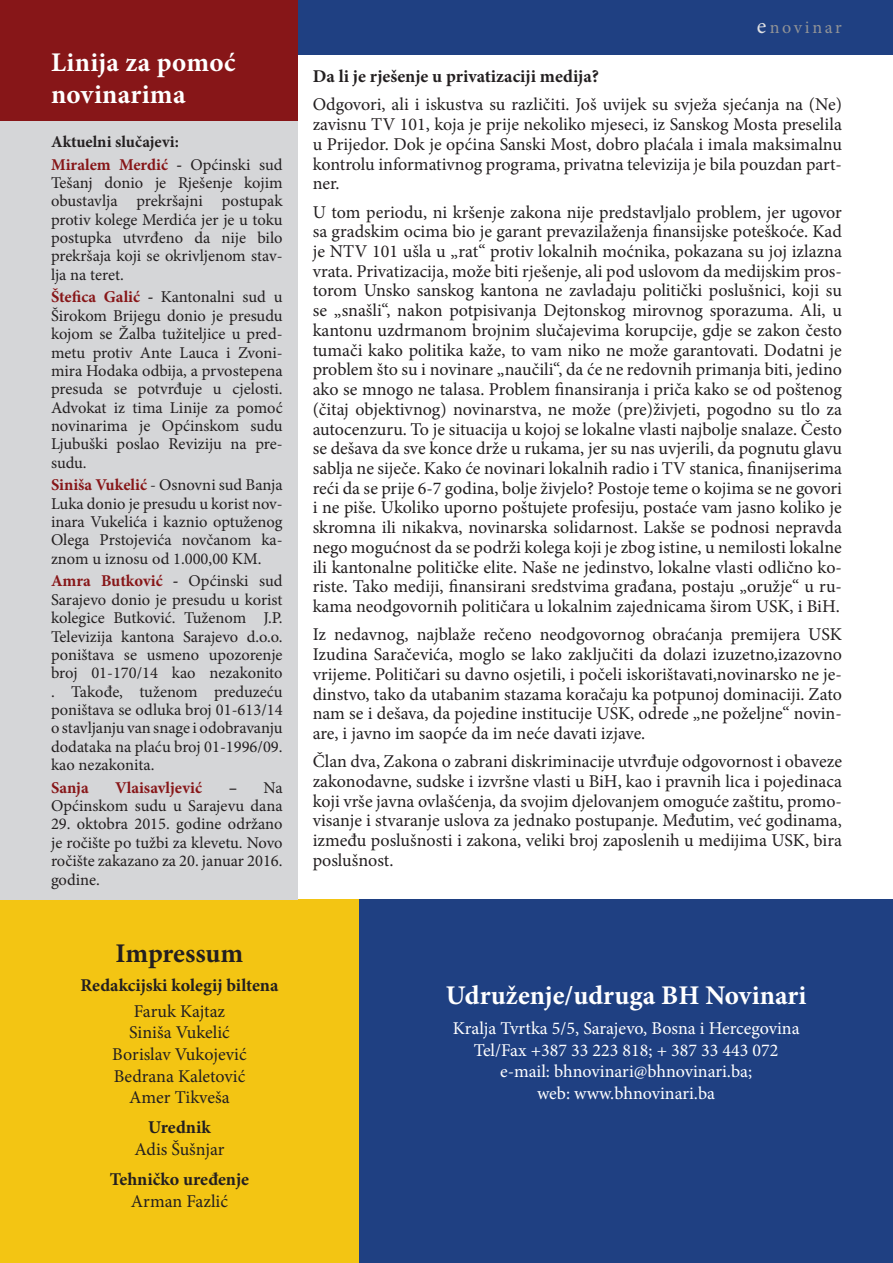
<style>
.page{position:relative;width:893px;height:1263px;background:#fff}
.page>*{position:absolute;margin:0;border:0;box-sizing:border-box;transform-origin:0 0}
.t1{font:700 27px/32.4px "Minion Pro";letter-spacing:.005em;color:#fff}
.t2{font:700 27px "Minion Pro";letter-spacing:-.005em;color:#231f20}
.t3{font:18px/19.8px "Minion Pro";color:#231f20;text-align:justify}
.t4{font:18px/21.6px "Minion Pro";color:#fff;text-align:center}
.t5{font:700 18px "Minion Pro";color:#231f20}
.t6{font:18px "Minion Pro";letter-spacing:.145em;color:#919396}
.t7{font:16.5px/18.3px "Minion Pro";color:#231f20;text-align:justify}
.t8{font:700 16.5px/22.6px "Minion Pro";color:#231f20}
.t9{font:700 16.5px "Minion Pro";color:#871618}
.s1{color:#871618}
.s2{font-weight:400}
.s3{font-weight:700;color:#871618}
.s4{font-weight:700}
.s5{font-size:22.5px;color:#e0e1e3}
</style>
<div class="page">
<div style="left:0;top:0;width:893px;height:54px;background:#1f4082"></div>
<div style="left:0;top:899px;width:359px;height:364px;background:#f3c513"></div>
<div style="left:359px;top:899px;width:534px;height:364px;background:#1f4082"></div>
<div style="left:0;top:120px;width:298px;height:779px;background:#d5d6d8"></div>
<div style="left:0;top:0;width:298px;height:120px;background:#871618"></div>
<h1 class="t1" style="left:51px;top:45px;width:186px">Linija za pomoć novinarima</h1>
<p class="t8" style="left:51px;top:130px;width:233px">Aktuelni slučajevi:<br><span class="s1">Miralem Merdić</span> - <span class="s2">Općinski sud</span></p>
<p class="t7" style="left:51px;top:174px;width:233px">Tešanj donio je Rješenje kojim obustavlja prekršajni postupak protiv kolege Merdića jer je u toku postupka utvrđeno da nije bilo prekršaja koji se okrivljenom stav&shy;lja na teret.</p>
<p class="t7" style="left:51px;top:288px;width:233px"><span class="s3">Štefica Galić</span> <span class="s4">-</span> Kantonalni sud u Širokom Brijegu donio je presudu kojom se Žalba tužiteljice u pred&shy;metu protiv Ante Lauca i Zvoni&shy;mira Hodaka odbija, a prvostepena presuda se potvrđuje u cjelosti.<br>Advokat iz tima Linije za pomoć novinarima je Općinskom sudu Ljubuški poslao Reviziju na pre&shy;sudu.</p>
<p class="t7" style="left:51px;top:476px;width:233px"><span class="s3">Siniša Vukelić</span> - Osnovni sud Banja Luka donio je presudu u korist nov&shy;inara Vukelića i kaznio optuženog Olega Prstojevića novčanom ka&shy;znom u iznosu od 1.000,00 KM.</p>
<p class="t7" style="left:51px;top:572px;width:233px"><span class="s3">Amra Butković</span> <span class="s4">-</span> Općinski sud Sarajevo donio je presudu u korist kolegice Butković. Tuženom J.P.<br>Televizija kantona Sarajevo d.o.o. poništava se usmeno upozorenje broj 01-170/14 kao nezakonito . Takođe, tuženom preduzeću poništava se odluka broj 01-613/14 o stavljanju van snage i odobravanju dodataka na plaću broj 01-1996/09. kao nezakonita.</p>
<p class="t9" style="left:51px;top:776px;width:39px">Sanja</p>
<p class="t9" style="left:115px;top:776px;width:88px">Vlaisavljević</p>
<p class="t7" style="left:51px;top:778px;width:233px;text-align:right"><span class="s4">–</span> Na<br>Općinskom sudu u Sarajevu dana</p>
<p class="t7" style="left:51px;top:815px;width:233px">29. oktobra 2015. godine održano je ročište po tužbi za klevetu. Novo ročište zakazano za 20. januar 2016. godine.</p>
<h1 class="t2" style="left:116px;top:934px;width:129px">Impressum</h1>
<p class="t5" style="left:80px;top:972px;width:199px">Redakcijski kolegij biltena</p>
<p class="t3" style="left:112px;top:1000px;width:136px;line-height:21.6px;text-align:center">Faruk Kajtaz<br>Siniša Vukelić<br>Borislav Vukojević<br>Bedrana Kaletović<br>Amer Tikveša</p>
<p class="t5" style="left:148px;top:1115px;width:64px">Urednik</p>
<p class="t3" style="left:135px;top:1139px;width:91px">Adis Šušnjar</p>
<p class="t5" style="left:110px;top:1167px;width:141px">Tehničko uređenje</p>
<p class="t3" style="left:131px;top:1191px;width:99px">Arman Fazlić</p>
<p class="t6" style="left:757px;top:16px;width:87px"><span class="s5">e</span>novinar</p>
<p class="t5" style="left:313px;top:64px;width:288px">Da li je rješenje u privatizaciji medija?</p>
<p class="t3" style="left:313px;top:95px;width:531px">Odgovori, ali i iskustva su različiti. Još uvijek su svježa sjećanja na (Ne) zavisnu TV 101, koja je prije nekoliko mjeseci, iz Sanskog Mosta preselila u Prijedor. Dok je općina Sanski Most, dobro plaćala i imala maksimalnu kontrolu informativnog programa, privatna televizija je bila pouzdan part&shy;ner.</p>
<p class="t3" style="left:313px;top:202px;width:531px">U tom periodu, ni kršenje zakona nije predstavljalo problem, jer ugovor sa gradskim ocima bio je garant prevazilaženja finansijske poteškoće. Kad je NTV 101 ušla u „rat“ protiv lokalnih moćnika, pokazana su joj izlazna vrata. Privatizacija, može biti rješenje, ali pod uslovom da medijskim pros&shy;torom Unsko sanskog kantona ne zavladaju politički poslušnici, koji su se „snašli“, nakon potpisivanja Dejtonskog mirovnog sporazuma. Ali, u kantonu uzdrmanom brojnim slučajevima korupcije, gdje se zakon često tumači kako politika kaže, to vam niko ne može garantovati. Dodatni je problem što su i novinare „naučili“, da će ne redovnih primanja biti, jedino ako se mnogo ne talasa. Problem finansiranja i priča kako se od poštenog (čitaj objektivnog) novinarstva, ne može (pre)živjeti, pogodno su tlo za autocenzuru. To je situacija u kojoj se lokalne vlasti najbolje snalaze. Često se dešava da sve konce drže u rukama, jer su nas uvjerili, da pognutu glavu sablja ne siječe. Kako će novinari lokalnih radio i TV stanica, finanijserima reći da se prije 6-7 godina, bolje živjelo? Postoje teme o kojima se ne govori i ne piše. Ukoliko uporno poštujete profesiju, postaće vam jasno koliko je skromna ili nikakva, novinarska solidarnost. Lakše se podnosi nepravda nego mogućnost da se podrži kolega koji je zbog istine, u nemilosti lokalne ili kantonalne političke elite. Naše ne jedinstvo, lokalne vlasti odlično ko&shy;riste. Tako mediji, finansirani sredstvima građana, postaju „oružje“ u ru&shy;kama neodgovornih političara u lokalnim zajednicama širom USK, i BiH.</p>
<p class="t3" style="left:313px;top:625px;width:531px">Iz nedavnog, najblaže rečeno neodgovornog obraćanja premijera USK Izudina Saračevića, moglo se lako zaključiti da dolazi izuzetno,izazovno vrijeme. Političari su davno osjetili, i počeli iskorištavati,novinarsko ne je&shy;dinstvo, tako da utabanim stazama koračaju ka potpunoj dominaciji. Zato nam se i dešava, da pojedine institucije USK, odrede „ne poželjne“ novin&shy;are, i javno im saopće da im neće davati izjave.</p>
<p class="t3" style="left:313px;top:752px;width:531px">Član dva, Zakona o zabrani diskriminacije utvrđuje odgovornost i obaveze zakonodavne, sudske i izvršne vlasti u BiH, kao i pravnih lica i pojedinaca koji vrše javna ovlašćenja, da svojim djelovanjem omoguće zaštitu, promo&shy;visanje i stvaranje uslova za jednako postupanje. Međutim, već godinama, između poslušnosti i zakona, veliki broj zaposlenih u medijima USK, bira poslušnost.</p>
<h1 class="t1" style="left:446px;top:979px;width:362px">Udruženje/udruga BH Novinari</h1>
<p class="t4" style="left:453px;top:1018px;width:348px">Kralja Tvrtka 5/5, Sarajevo, Bosna i Hercegovina Tel/Fax +387 33 223 818; + 387 33 443 072 e-mail: bhnovinari@bhnovinari.ba;<br>web: www.bhnovinari.ba</p>
</div>
